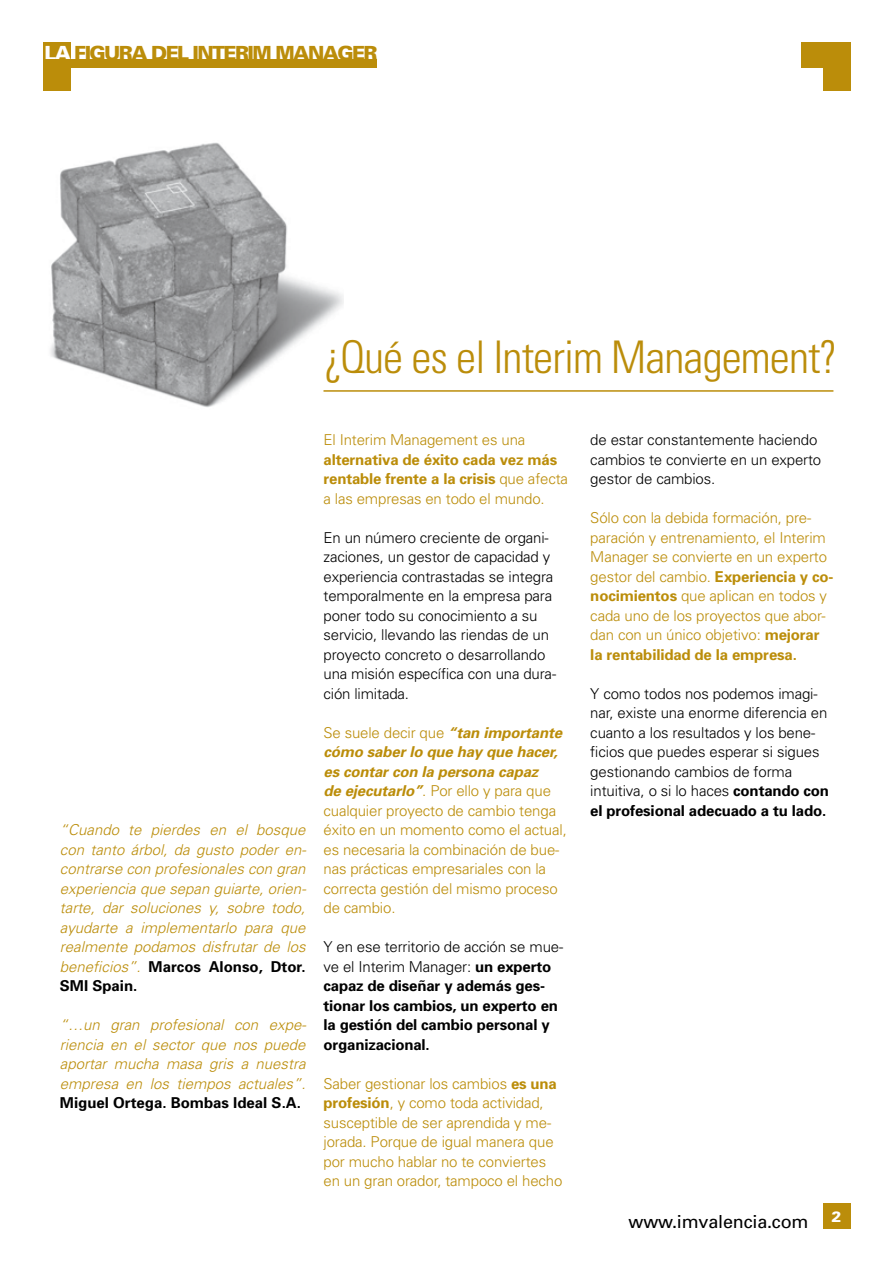
<style>
.page{position:relative;width:893px;height:1263px;background:#fff}
.page>*{position:absolute;margin:0;border:0;box-sizing:border-box;transform-origin:0 0}
.t1{font:300 condensed 45px "Univers";letter-spacing:-.02em;color:#bb8d0a}
.t2{font:900 19.5px "Univers";letter-spacing:-.08em;color:#bb8d0a}
.t3{font:18px "Univers";letter-spacing:-.01em;color:#000}
.t4{font:300 15px/19.5px "Univers";letter-spacing:-.01em;color:#bb8d0a}
.t5{font:300 15px/19.5px "Univers";letter-spacing:-.01em;color:#000}
.t6{font:italic 300 15px/19.5px "Univers";color:#bb8d0a;text-align:justify}
.t7{font:700 15px/19.5px "Univers";letter-spacing:-.01em;color:#000}
.t8{font:700 15px/19.5px "Univers";letter-spacing:-.01em;color:#bb8d0a}
.t9{font:900 15px "Univers";color:#fff}
.s1{color:#fff}
.s2{font-weight:700;font-style:normal;color:#000}
.s3{font-weight:300}
.s4{font-weight:700;font-style:italic}
.s5{font-weight:700}
</style>
<div class="page">
<div style="left:43px;top:43px;width:28px;height:48px;background:#bb8d0a"></div>
<div style="left:822px;top:1203px;width:28px;height:26px;background:#bb8d0a"></div>
<div style="left:822px;top:43px;width:28px;height:48px;background:#bb8d0a"></div>
<div style="left:801px;top:43px;width:49px;height:25px;background:#bb8d0a"></div>
<div style="left:43px;top:60px;width:334px;height:8px;background:#bb8d0a"></div>
<img style="left:50px;top:142px;width:294px;height:265px">
<hr style="left:323px;top:390px;width:510px;height:2px;background:#bb8d0a">
<h2 class="t2" style="left:44px;top:41px;width:335px"><span class="s1">LA</span> FIGURA DEL INTERIM MANAGER</h2>
<h1 class="t1" style="left:323px;top:330px;width:515px">¿Qué es el Interim Management?</h1>
<p class="t6" style="left:60px;top:820px;width:248px">“Cuando te pierdes en el bosque con tanto árbol, da gusto poder en&shy;contrarse con profesionales con gran experiencia que sepan guiarte, orien&shy;tarte, dar soluciones y, sobre todo, ayudarte a implementarlo para que realmente podamos disfrutar de los beneficios”. <span class="s2">Marcos Alonso, Dtor.<br>SMI Spain.</span></p>
<p class="t6" style="left:60px;top:1015px;width:248px">“…un gran profesional con expe&shy;riencia en el sector que nos puede aportar mucha masa gris a nuestra empresa en los tiempos actuales”.</p>
<p class="t7" style="left:60px;top:1093px;width:242px">Miguel Ortega. Bombas Ideal S.A.</p>
<p class="t4" style="left:323px;top:430px;width:203px">El Interim Management es una</p>
<p class="t8" style="left:323px;top:449px;width:246px">alternativa de éxito cada vez más rentable frente a la crisis <span class="s3">que afecta a las empresas en todo el mundo.</span></p>
<p class="t5" style="left:323px;top:527px;width:234px">En un número creciente de organi&shy;zaciones, un gestor de capacidad y experiencia contrastadas se integra temporalmente en la empresa para poner todo su conocimiento a su servicio, llevando las riendas de un proyecto concreto o desarrollando una misión específica con una dura&shy;ción limitada.</p>
<p class="t4" style="left:323px;top:722px;width:245px">Se suele decir que <span class="s4">“tan importante cómo saber lo que hay que hacer, es contar con la persona capaz<br>de ejecutarlo”</span>. Por ello y para que cualquier proyecto de cambio tenga éxito en un momento como el actual, es necesaria la combinación de bue&shy;nas prácticas empresariales con la correcta gestión del mismo proceso de cambio.</p>
<p class="t7" style="left:323px;top:937px;width:241px"><span class="s3">Y en ese territorio de acción se mue&shy;ve el Interim Manager:</span> un experto capaz de diseñar y además ges&shy;tionar los cambios, un experto en la gestión del cambio personal y organizacional.</p>
<p class="t4" style="left:323px;top:1073px;width:240px">Saber gestionar los cambios <span class="s5">es una profesión</span>, y como toda actividad, susceptible de ser aprendida y me&shy;jorada. Porque de igual manera que por mucho hablar no te conviertes en un gran orador, tampoco el hecho</p>
<p class="t5" style="left:590px;top:430px;width:232px">de estar constantemente haciendo cambios te convierte en un experto gestor de cambios.</p>
<p class="t4" style="left:590px;top:508px;width:245px">Sólo con la debida formación, pre&shy;paración y entrenamiento, el Interim Manager se convierte en un experto gestor del cambio. <span class="s5">Experiencia y co&shy;nocimientos</span> que aplican en todos y cada uno de los proyectos que abor&shy;dan con un único objetivo: <span class="s5">mejorar la rentabilidad de la empresa.</span></p>
<p class="t5" style="left:590px;top:683px;width:240px">Y como todos nos podemos imagi&shy;nar, existe una enorme diferencia en cuanto a los resultados y los bene&shy;ficios que puedes esperar si sigues gestionando cambios de forma intuitiva, o si lo haces <span class="s5">contando con el profesional adecuado a tu lado.</span></p>
<p class="t3" style="left:629px;top:1211px;width:181px">www.imvalencia.com</p>
<p class="t9" style="left:831px;top:1207px;width:12px">2</p>
</div>
